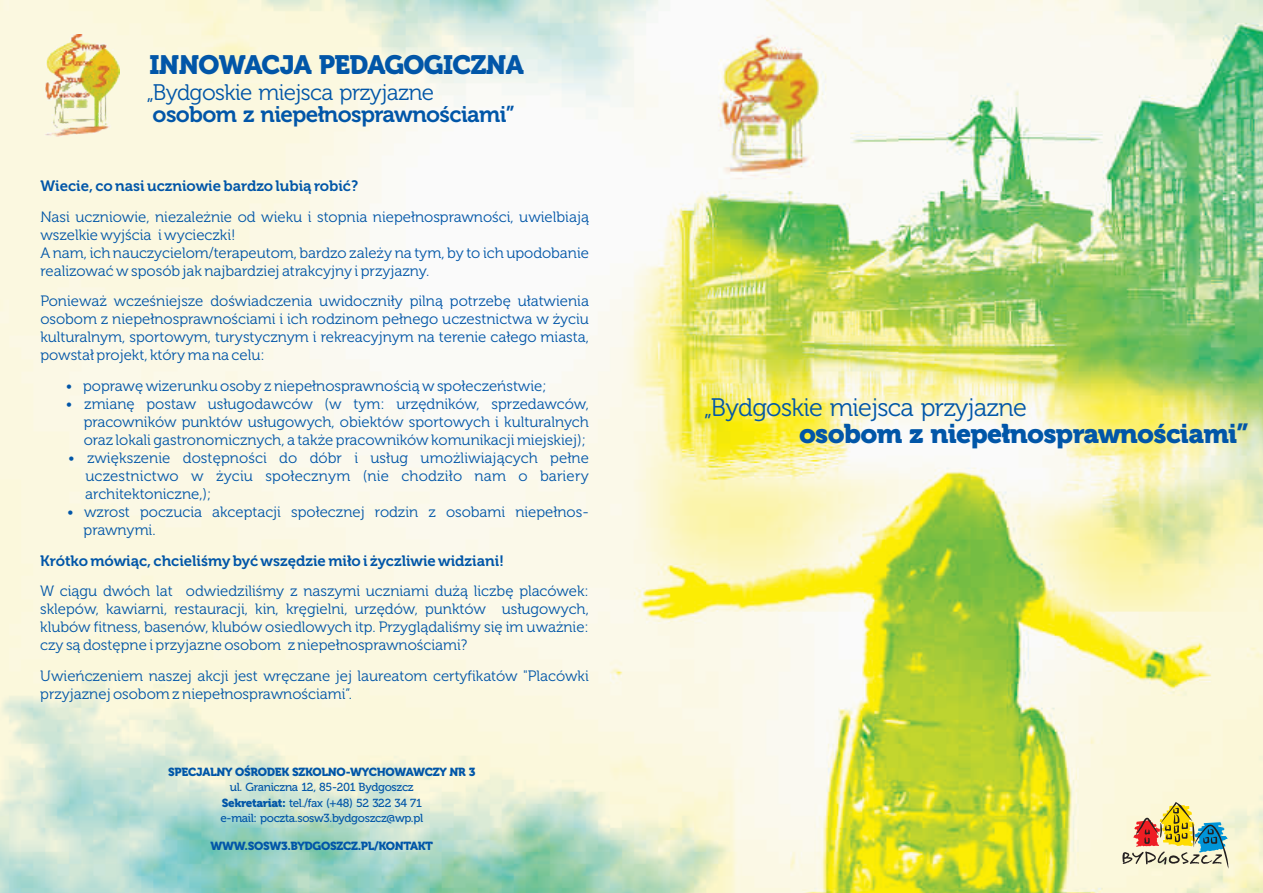
<style>
.page{position:relative;width:1263px;height:893px;background:#fff}
.page>*{position:absolute;margin:0;border:0;box-sizing:border-box;transform-origin:0 0}
.t1{font:700 26.85px "Museo 900";letter-spacing:-.025em;color:#0156a8}
.t2{font:700 26.4px "Museo 900";letter-spacing:-.025em;color:#0156a8}
.t3{font:25.2px "Museo 300";letter-spacing:-.025em;color:#0156a8}
.t4{font:22.5px "Museo";letter-spacing:-.025em;color:#0156a8}
.t5{font:22.5px "Museo 300";letter-spacing:-.025em;color:#0156a8}
.t6{font:15px/18px "Museo 300";color:#0156a8;text-align:justify}
.t7{font:15px "Museo";color:#0156a8}
.t8{font:11.7px/15.3px "Museo 500";letter-spacing:-.025em;color:#0156a8;text-align:center}
.t9{font:700 11.7px "Museo 900";letter-spacing:-.025em;color:#0156a8}
.s1{font-family:"Museo 900";font-weight:700}
</style>
<div class="page">
<img style="left:0;top:0;width:1263px;height:893px">
<svg style="left:1122px;top:802px;width:106px;height:67px"></svg>
<img style="left:44px;top:34px;width:76px;height:103px">
<h2 class="t2" style="left:150px;top:55px;width:376px">INNOWACJA PEDAGOGICZNA</h2>
<h3 class="t5" style="left:146px;top:83px;width:289px">„Bydgoskie miejsca przyjazne</h3>
<h3 class="t4" style="left:153px;top:105px;width:364px">osobom z niepełnosprawnościami”</h3>
<p class="t7" style="left:40px;top:180px;width:319px">Wiecie, co nasi uczniowie bardzo lubią robić?</p>
<p class="t6" style="left:40px;top:209px;width:550px;text-align:left">Nasi uczniowie, niezależnie od wieku i stopnia niepełnosprawności, uwielbiają wszelkie wyjścia i wycieczki!<br>A nam, ich nauczycielom/terapeutom, bardzo zależy na tym, by to ich upodobanie realizować w sposób jak najbardziej atrakcyjny i przyjazny.</p>
<p class="t6" style="left:40px;top:294px;width:550px">Ponieważ wcześniejsze doświadczenia uwidoczniły pilną potrzebę ułatwienia osobom z niepełnosprawnościami i ich rodzinom pełnego uczestnictwa w życiu kulturalnym, sportowym, turystycznym i rekreacyjnym na terenie całego miasta, powstał projekt, który ma na celu:</p>
<p class="t6" style="left:66px;top:378px;width:482px">• poprawę wizerunku osoby z niepełnosprawnością w społeczeństwie;</p>
<p class="t6" style="left:84px;top:396px;width:507px;text-indent:-18px">• zmianę postaw usługodawców (w tym: urzędników, sprzedawców, pracowników punktów usługowych, obiektów sportowych i kulturalnych oraz lokali gastronomicznych, a także pracowników komunikacji miejskiej);</p>
<p class="t6" style="left:85px;top:450px;width:505px;text-indent:-17px">• zwiększenie dostępności do dóbr i usług umożliwiających pełne uczestnictwo w życiu społecznym (nie chodziło nam o bariery architektoniczne,);</p>
<p class="t6" style="left:84px;top:504px;width:507px;text-indent:-16px">• wzrost poczucia akceptacji społecznej rodzin z osobami niepełnos&shy;prawnymi.</p>
<p class="t7" style="left:40px;top:554px;width:465px">Krótko mówiąc, chcieliśmy być wszędzie miło i życzliwie widziani!</p>
<p class="t6" style="left:40px;top:583px;width:550px">W ciągu dwóch lat odwiedziliśmy z naszymi uczniami dużą liczbę placówek: sklepów, kawiarni, restauracji, kin, kręgielni, urzędów, punktów usługowych, klubów fitness, basenów, klubów osiedlowych itp. Przyglądaliśmy się im uważnie: czy są dostępne i przyjazne osobom z niepełnosprawnościami?</p>
<p class="t6" style="left:40px;top:668px;width:550px">Uwieńczeniem naszej akcji jest wręczane jej laureatom certyfikatów "Placówki przyjaznej osobom z niepełnosprawnościami”.</p>
<p class="t9" style="left:168px;top:767px;width:309px">SPECJALNY OŚRODEK SZKOLNO-WYCHOWAWCZY NR 3</p>
<p class="t8" style="left:221px;top:781px;width:204px">ul. Graniczna 12, 85-201 Bydgoszcz<br><span class="s1">Sekretariat:</span> tel./fax (+48) 52 322 34 71 e-mail: poczta.sosw3.bydgoszcz@wp.pl</p>
<p class="t9" style="left:210px;top:841px;width:224px">WWW.SOSW3.BYDGOSZCZ.PL/KONTAKT</p>
<h3 class="t3" style="left:704px;top:397px;width:325px">„Bydgoskie miejsca przyjazne</h3>
<h1 class="t1" style="left:799px;top:423px;width:451px">osobom z niepełnosprawnościami”</h1>
</div>
